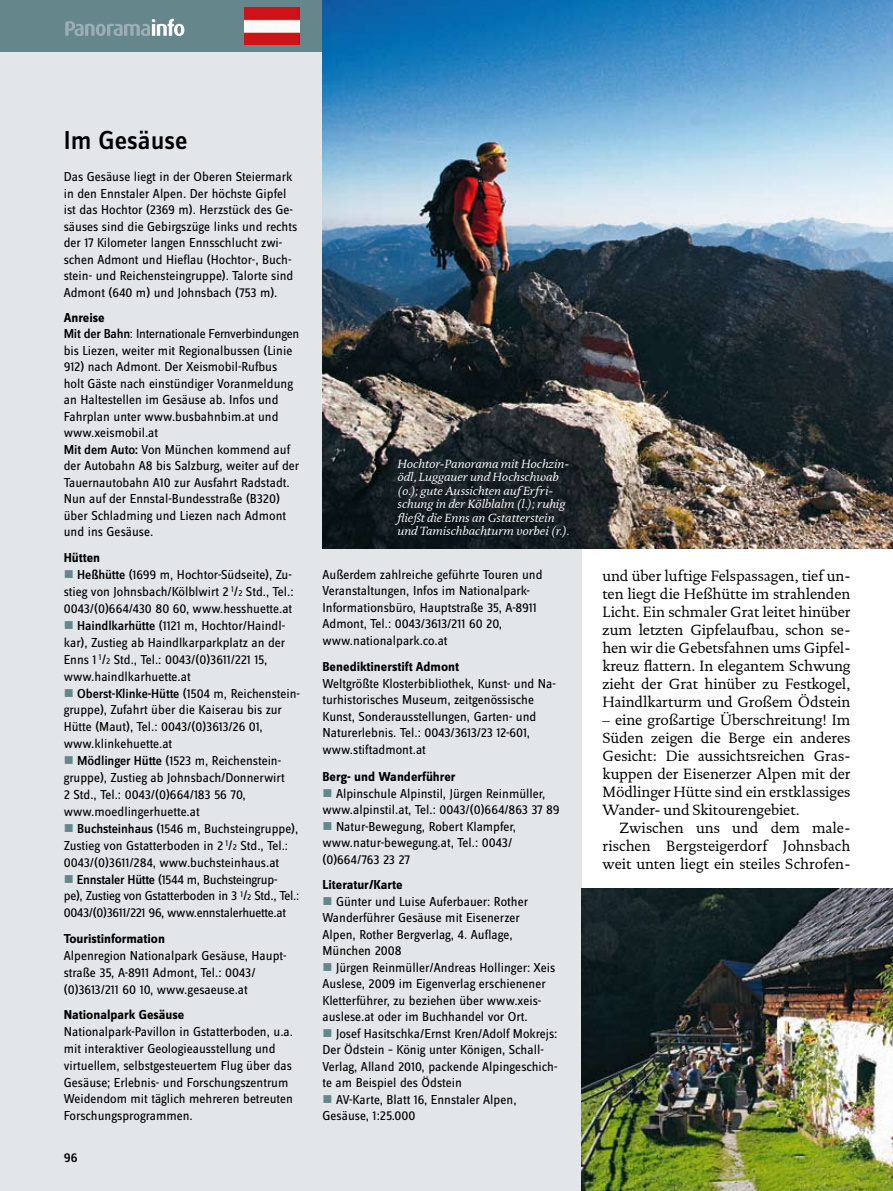
<style>
.page{position:relative;width:893px;height:1191px;background:#fff}
.page>*{position:absolute;margin:0;border:0;box-sizing:border-box;transform-origin:0 0}
.t1{font:500 27px "Zine Sans Dis";color:#000}
.t2{font:15px/18px "DTL Documenta ST";letter-spacing:-.005em;color:#000;text-align:justify}
.t3{font:13.5px/16.5px "Zine Sans Dis";color:#000}
.t4{font:13.5px/17px "Zine Sans Dis";letter-spacing:-.02em;color:#000}
.t5{font:700 13.5px "Zine Sans Dis";color:#000}
.t6{font:500 13.5px "Zine Sans Dis";color:#000}
.t7{font:italic 12px/13.5px "DTL Documenta ST";color:#fff}
.s1{font-weight:700}
.s2{font-weight:500}
.s3{color:#65878c}
.s4{font-size:14.25px}
.s5{font-size:9px}
</style>
<div class="page">
<div style="left:0;top:41px;width:581px;height:1150px;background:#e3e6e8"></div>
<div style="left:0;top:0;width:333px;height:51px;background:#65878c"></div>
<svg style="left:65px;top:18px;width:119px;height:18px"></svg>
<img style="left:244px;top:7px;width:56px;height:37px">
<img style="left:323px;top:0;width:570px;height:549px">
<img style="left:581px;top:889px;width:312px;height:302px">
<h1 class="t1" style="left:64px;top:125px;width:125px">Im Gesäuse</h1>
<p class="t3" style="left:64px;top:169px;width:235px">Das Gesäuse liegt in der Oberen Steiermark in den Ennstaler Alpen. Der höchste Gipfel ist das Hochtor (2369 m). Herzstück des Ge&shy;säuses sind die Gebirgszüge links und rechts der 17 Kilometer langen Ennsschlucht zwi&shy;schen Admont und Hieflau (Hochtor-, Buch&shy;stein- und Reichensteingruppe). Talorte sind Admont (640 m) und Johnsbach (753 m).</p>
<p class="t3" style="left:64px;top:310px;width:237px"><span class="s1">Anreise<br></span><span class="s2">Mit der Bahn</span>: Internationale Fernverbindungen bis Liezen, weiter mit Regionalbussen (Linie 912) nach Admont. Der Xeismobil-Rufbus holt Gäste nach einstündiger Voranmeldung an Haltestellen im Gesäuse ab. Infos und Fahrplan unter www.busbahnbim.at und www.xeismobil.at<br><span class="s2">Mit dem Auto:</span> Von München kommend auf der Autobahn A8 bis Salzburg, weiter auf der Tauernautobahn A10 zur Ausfahrt Radstadt.<br>Nun auf der Ennstal-Bundesstraße (B320) über Schladming und Liezen nach Admont und ins Gesäuse.</p>
<p class="t5" style="left:64px;top:550px;width:38px">Hütten</p>
<p class="t3" style="left:64px;top:567px;width:231px;line-height:17px"><span class="s3">■</span> <span class="s2">Heßhütte</span> (1699 m, Hochtor-Südseite), Zu&shy;stieg von Johnsbach/Kölblwirt 2 <sup>1</sup><span class="s4">/</span><span class="s5">2</span> Std., Tel.:<br>0043/(0)664/430 80 60, www.hesshuette.at</p>
<p class="t3" style="left:64px;top:618px;width:223px;line-height:17px"><span class="s3">■</span> <span class="s2">Haindlkarhütte</span> (1121 m, Hochtor/Haindl&shy;kar), Zustieg ab Haindlkarparkplatz an der Enns 1 <sup>1</sup><span class="s4">/</span><span class="s5">2</span> Std., Tel.: 0043/(0)3611/221 15, www.haindlkarhuette.at</p>
<p class="t3" style="left:64px;top:685px;width:238px;line-height:17px"><span class="s3">■</span> <span class="s2">Oberst-Klinke-Hütte</span> (1504 m, Reichenstein&shy;gruppe), Zufahrt über die Kaiserau bis zur Hütte (Maut), Tel.: 0043/(0)3613/26 01, www.klinkehuette.at</p>
<p class="t3" style="left:64px;top:753px;width:222px;line-height:17px"><span class="s3">■</span> <span class="s2">Mödlinger Hütte</span> (1523 m, Reichenstein&shy;gruppe), Zustieg ab Johnsbach/Donnerwirt 2 Std., Tel.: 0043/(0)664/183 56 70, www.moedlingerhuette.at</p>
<p class="t3" style="left:64px;top:820px;width:236px;line-height:17px"><span class="s3">■</span> <span class="s2">Buchsteinhaus</span> (1546 m, Buchsteingruppe),<br>Zustieg von Gstatterboden in 2 <sup>1</sup><span class="s4">/</span><span class="s5">2</span> Std., Tel.:<br>0043/(0)3611/284, www.buchsteinhaus.at</p>
<p class="t4" style="left:64px;top:871px;width:237px"><span class="s3">■</span> <span class="s2">Ennstaler Hütte</span> (1544 m, Buchsteingrup&shy;pe), Zustieg von Gstatterboden in 3 <sup>1</sup><span class="s4">/</span><span class="s5">2</span> Std., Tel.:<br>0043/(0)3611/221 96, www.ennstalerhuette.at</p>
<p class="t5" style="left:64px;top:931px;width:103px">Touristinformation</p>
<p class="t3" style="left:64px;top:947px;width:224px;line-height:17px">Alpenregion Nationalpark Gesäuse, Haupt&shy;straße 35, A-8911 Admont, Tel.: 0043/ (0)3613/211 60 10, www.gesaeuse.at</p>
<p class="t5" style="left:64px;top:1007px;width:122px">Nationalpark Gesäuse</p>
<p class="t3" style="left:64px;top:1023px;width:231px;line-height:17px">Nationalpark-Pavillon in Gstatterboden, u.a. mit interaktiver Geologieausstellung und virtuellem, selbstgesteuertem Flug über das Gesäuse; Erlebnis- und Forschungszentrum Weidendom mit täglich mehreren betreuten Forschungsprogrammen.</p>
<p class="t6" style="left:64px;top:1150px;width:16px">96</p>
<p class="t7" style="left:397px;top:457px;width:173px">Hochtor-Panorama mit Hochzin&shy;ödl, Luggauer und Hochschwab (o.); gute Aussichten auf Erfri&shy;schung in der Kölblalm (l.); ruhig fließt die Enns an Gstatterstein und Tamischbachturm vorbei (r.).</p>
<p class="t3" style="left:322px;top:567px;width:222px">Außerdem zahlreiche geführte Touren und Veranstaltungen, Infos im Nationalpark-Informationsbüro, Hauptstraße 35, A-8911<br>Admont, Tel.: 0043/3613/211 60 20, www.nationalpark.co.at</p>
<p class="t5" style="left:322px;top:659px;width:138px">Benediktinerstift Admont</p>
<p class="t3" style="left:322px;top:676px;width:235px">Weltgrößte Klosterbibliothek, Kunst- und Na&shy;turhistorisches Museum, zeitgenössische Kunst, Sonderausstellungen, Garten- und Naturerlebnis. Tel.: 0043/3613/23 12-601, www.stiftadmont.at</p>
<p class="t5" style="left:322px;top:769px;width:135px">Berg- und Wanderführer</p>
<p class="t3" style="left:322px;top:785px;width:239px"><span class="s3">■</span> Alpinschule Alpinstil, Jürgen Reinmüller, www.alpinstil.at, Tel.: 0043/(0)664/863 37 89</p>
<p class="t3" style="left:322px;top:818px;width:195px"><span class="s3">■</span> Natur-Bewegung, Robert Klampfer, www.natur-bewegung.at, Tel.: 0043/ (0)664/763 23 27</p>
<p class="t5" style="left:322px;top:877px;width:82px">Literatur/Karte</p>
<p class="t3" style="left:322px;top:894px;width:207px"><span class="s3">■</span> Günter und Luise Auferbauer: Rother<br>Wanderführer Gesäuse mit Eisenerzer<br>Alpen, Rother Bergverlag, 4. Auflage,<br>München 2008</p>
<p class="t3" style="left:322px;top:960px;width:234px"><span class="s3">■</span> Jürgen Reinmüller/Andreas Hollinger: Xeis Auslese, 2009 im Eigenverlag erschienener Kletterführer, zu beziehen über www.xeis&shy;auslese.at oder im Buchhandel vor Ort.</p>
<p class="t3" style="left:322px;top:1026px;width:237px"><span class="s3">■</span> Josef Hasitschka/Ernst Kren/Adolf Mokrejs:<br>Der Ödstein – König unter Königen, Schall-Verlag, Alland 2010, packende Alpingeschich&shy;te am Beispiel des Ödstein</p>
<p class="t3" style="left:322px;top:1092px;width:196px"><span class="s3">■</span> AV-Karte, Blatt 16, Ennstaler Alpen,<br>Gesäuse, 1:25.000</p>
<p class="t2" style="left:602px;top:567px;width:250px">und über luftige Felspassagen, tief un&shy;ten liegt die Heßhütte im strahlenden Licht. Ein schmaler Grat leitet hinüber zum letzten Gipfelaufbau, schon se&shy;hen wir die Gebetsfahnen ums Gipfel&shy;kreuz flattern. In elegantem Schwung zieht der Grat hinüber zu Festkogel, Haindlkarturm und Großem Ödstein</p>
<p class="t2" style="left:602px;top:711px;width:250px">– eine großartige Überschreitung! Im Süden zeigen die Berge ein anderes Gesicht: Die aussichtsreichen Gras&shy;kuppen der Eisenerzer Alpen mit der Mödlinger Hütte sind ein erstklassiges Wander- und Skitourengebiet.</p>
<p class="t2" style="left:602px;top:819px;width:250px;text-indent:17px">Zwischen uns und dem male&shy;rischen Bergsteigerdorf Johnsbach weit unten liegt ein steiles Schrofen-</p>
</div>
